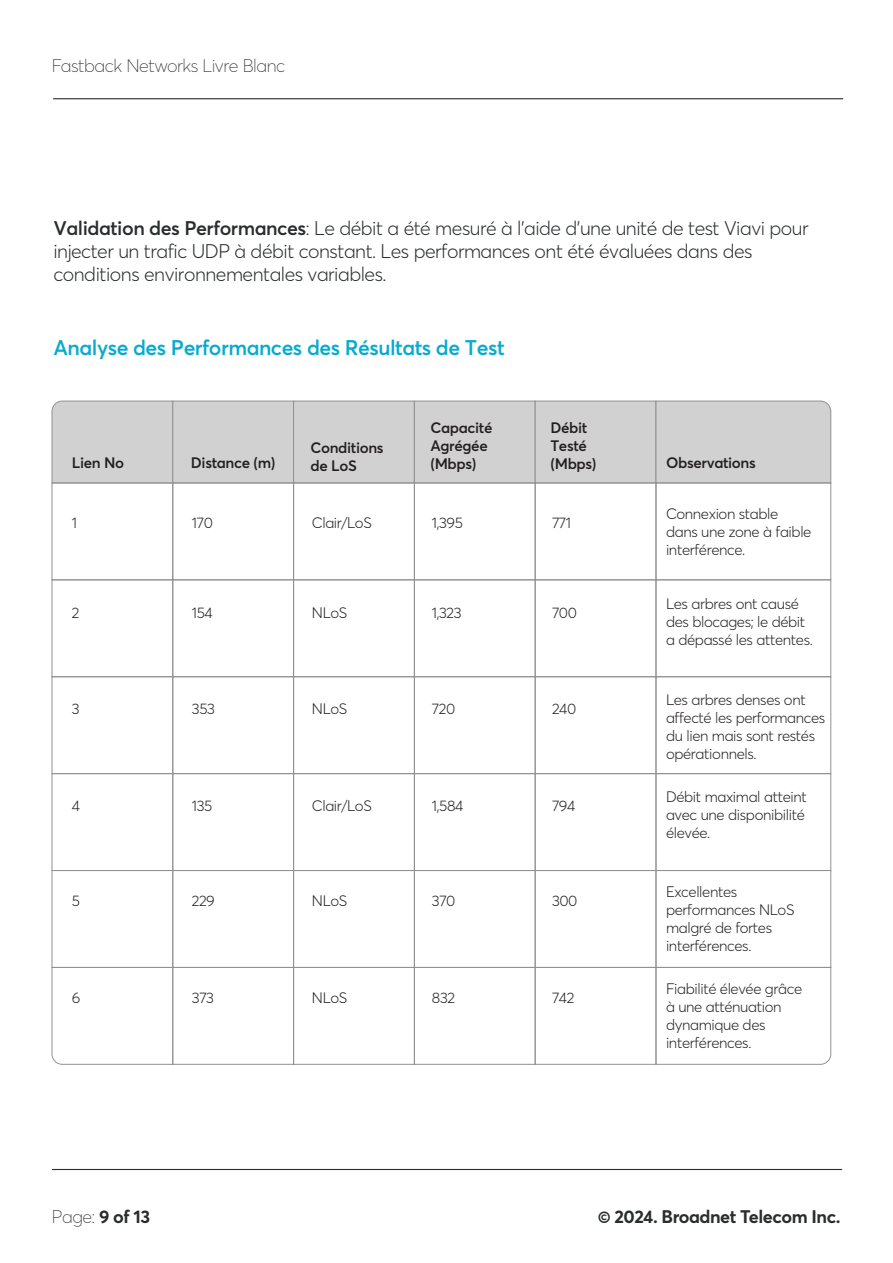
<style>
.page{position:relative;width:893px;height:1263px;background:#fff}
.page>*{position:absolute;margin:0;border:0;box-sizing:border-box;transform-origin:0 0}
.t1{font:600 21px "Averta Std PE";letter-spacing:-.025em;color:#08abce}
.t2{font:300 19.5px/23.4px "Averta Std PE";letter-spacing:-.025em;color:#2a2d2e}
.t3{font:100 18px "Averta Std PE";letter-spacing:-.025em;color:#2a2d2e}
.t4{font:700 18px "Averta Std PE";letter-spacing:-.025em;color:#2a2d2e}
.t5{font:300 15px/18px "Averta Std PE";letter-spacing:-.025em;color:#231f20}
.t6{font:600 15px/18px "Averta Std PE";letter-spacing:-.025em;color:#231f20}
.s1{font-weight:600}
.s2{font-weight:700}
</style>
<div class="page">
<hr style="left:52px;top:1169px;width:790px;height:1px;background:#2a2d2e">
<hr style="left:53px;top:98px;width:790px;height:1px;background:#2a2d2e">
<div style="left:51px;top:400px;width:122px;height:84px;background:#d2d1d1"></div>
<div style="left:172px;top:401px;width:122px;height:82px;background:#d2d1d1;border:1px solid #929192"></div>
<div style="left:293px;top:401px;width:122px;height:82px;background:#d2d1d1;border:1px solid #929192"></div>
<div style="left:414px;top:401px;width:121px;height:82px;background:#d2d1d1;border:1px solid #929192"></div>
<div style="left:535px;top:401px;width:121px;height:82px;background:#d2d1d1;border:1px solid #929192"></div>
<div style="left:655px;top:400px;width:176px;height:83px;background:#d2d1d1"></div>
<div style="left:52px;top:483px;width:121px;height:97px;border:1px solid #929192"></div>
<div style="left:172px;top:483px;width:122px;height:97px;border:1px solid #929192"></div>
<div style="left:293px;top:483px;width:122px;height:97px;border:1px solid #929192"></div>
<div style="left:414px;top:483px;width:121px;height:97px;border:1px solid #929192"></div>
<div style="left:535px;top:483px;width:121px;height:97px;border:1px solid #929192"></div>
<div style="left:656px;top:483px;width:175px;height:97px;border:1px solid #929192"></div>
<div style="left:52px;top:579px;width:121px;height:98px;border:1px solid #929192"></div>
<div style="left:172px;top:579px;width:122px;height:98px;border:1px solid #929192"></div>
<div style="left:293px;top:579px;width:122px;height:98px;border:1px solid #929192"></div>
<div style="left:414px;top:579px;width:121px;height:98px;border:1px solid #929192"></div>
<div style="left:535px;top:579px;width:121px;height:98px;border:1px solid #929192"></div>
<div style="left:656px;top:579px;width:175px;height:98px;border:1px solid #929192"></div>
<div style="left:52px;top:676px;width:121px;height:98px;border:1px solid #929192"></div>
<div style="left:172px;top:676px;width:122px;height:98px;border:1px solid #929192"></div>
<div style="left:293px;top:676px;width:122px;height:98px;border:1px solid #929192"></div>
<div style="left:414px;top:676px;width:121px;height:98px;border:1px solid #929192"></div>
<div style="left:535px;top:676px;width:121px;height:98px;border:1px solid #929192"></div>
<div style="left:656px;top:676px;width:175px;height:98px;border:1px solid #929192"></div>
<div style="left:52px;top:773px;width:121px;height:98px;border:1px solid #929192"></div>
<div style="left:172px;top:773px;width:122px;height:98px;border:1px solid #929192"></div>
<div style="left:293px;top:773px;width:122px;height:98px;border:1px solid #929192"></div>
<div style="left:414px;top:773px;width:121px;height:98px;border:1px solid #929192"></div>
<div style="left:535px;top:773px;width:121px;height:98px;border:1px solid #929192"></div>
<div style="left:656px;top:773px;width:175px;height:98px;border:1px solid #929192"></div>
<div style="left:52px;top:870px;width:121px;height:98px;border:1px solid #929192"></div>
<div style="left:172px;top:870px;width:122px;height:98px;border:1px solid #929192"></div>
<div style="left:293px;top:870px;width:122px;height:98px;border:1px solid #929192"></div>
<div style="left:414px;top:870px;width:121px;height:98px;border:1px solid #929192"></div>
<div style="left:535px;top:870px;width:121px;height:98px;border:1px solid #929192"></div>
<div style="left:656px;top:870px;width:175px;height:98px;border:1px solid #929192"></div>
<svg style="left:51px;top:967px;width:121px;height:98px"></svg>
<div style="left:172px;top:967px;width:122px;height:98px;border:1px solid #929192"></div>
<div style="left:293px;top:967px;width:122px;height:98px;border:1px solid #929192"></div>
<div style="left:414px;top:967px;width:121px;height:98px;border:1px solid #929192"></div>
<div style="left:535px;top:967px;width:121px;height:98px;border:1px solid #929192"></div>
<svg style="left:655px;top:967px;width:176px;height:98px"></svg>
<p class="t3" style="left:52px;top:53px;width:235px">Fastback Networks Livre Blanc</p>
<h2 class="t2" style="left:53px;top:215px;width:757px"><span class="s1">Validation des Performances</span>: Le débit a été mesuré à l’aide d’une unité de test Viavi pour injecter un trafic UDP à débit constant. Les performances ont été évaluées dans des conditions environnementales variables.</h2>
<h1 class="t1" style="left:53px;top:333px;width:453px">Analyse des Performances des Résultats de Test</h1>
<p class="t6" style="left:550px;top:418px;width:48px">Débit<br>Testé (Mbps)</p>
<p class="t6" style="left:430px;top:418px;width:64px">Capacité<br>Agrégée (Mbps)</p>
<p class="t6" style="left:310px;top:438px;width:75px">Conditions</p>
<p class="t6" style="left:72px;top:453px;width:54px">Lien No</p>
<p class="t6" style="left:191px;top:453px;width:86px">Distance (m)</p>
<p class="t6" style="left:310px;top:456px;width:48px">de LoS</p>
<p class="t6" style="left:666px;top:453px;width:91px">Observations</p>
<p class="t5" style="left:72px;top:513px;width:7px">1</p>
<p class="t5" style="left:192px;top:513px;width:22px">170</p>
<p class="t5" style="left:312px;top:513px;width:61px">Clair/LoS</p>
<p class="t5" style="left:432px;top:513px;width:32px">1,395</p>
<p class="t5" style="left:552px;top:513px;width:21px">771</p>
<p class="t5" style="left:72px;top:603px;width:9px">2</p>
<p class="t5" style="left:192px;top:603px;width:22px">154</p>
<p class="t5" style="left:312px;top:603px;width:37px">NLoS</p>
<p class="t5" style="left:432px;top:603px;width:31px">1,323</p>
<p class="t5" style="left:552px;top:603px;width:27px">700</p>
<p class="t5" style="left:72px;top:699px;width:9px">3</p>
<p class="t5" style="left:192px;top:699px;width:24px">353</p>
<p class="t5" style="left:312px;top:699px;width:37px">NLoS</p>
<p class="t5" style="left:432px;top:699px;width:25px">720</p>
<p class="t5" style="left:552px;top:699px;width:26px">240</p>
<p class="t5" style="left:72px;top:796px;width:10px">4</p>
<p class="t5" style="left:192px;top:796px;width:22px">135</p>
<p class="t5" style="left:312px;top:796px;width:61px">Clair/LoS</p>
<p class="t5" style="left:432px;top:796px;width:33px">1,584</p>
<p class="t5" style="left:552px;top:796px;width:25px">794</p>
<p class="t5" style="left:72px;top:891px;width:10px">5</p>
<p class="t5" style="left:192px;top:891px;width:24px">229</p>
<p class="t5" style="left:312px;top:891px;width:37px">NLoS</p>
<p class="t5" style="left:432px;top:891px;width:25px">370</p>
<p class="t5" style="left:552px;top:891px;width:27px">300</p>
<p class="t5" style="left:72px;top:988px;width:10px">6</p>
<p class="t5" style="left:192px;top:988px;width:24px">373</p>
<p class="t5" style="left:312px;top:988px;width:37px">NLoS</p>
<p class="t5" style="left:432px;top:988px;width:25px">832</p>
<p class="t5" style="left:552px;top:988px;width:24px">742</p>
<p class="t5" style="left:666px;top:504px;width:147px">Connexion stable dans une zone à faible interférence.</p>
<p class="t5" style="left:666px;top:594px;width:148px">Les arbres ont causé des blocages; le débit a dépassé les attentes.</p>
<p class="t5" style="left:666px;top:690px;width:161px">Les arbres denses ont affecté les performances du lien mais sont restés opérationnels.</p>
<p class="t5" style="left:666px;top:787px;width:142px">Débit maximal atteint avec une disponibilité élevée.</p>
<p class="t5" style="left:666px;top:882px;width:130px">Excellentes performances NLoS malgré de fortes interférences.</p>
<p class="t5" style="left:666px;top:979px;width:138px">Fiabilité élevée grâce à une atténuation dynamique des interférences.</p>
<p class="t3" style="left:52px;top:1205px;width:100px">Page: <span class="s2">9 of 13</span></p>
<p class="t4" style="left:598px;top:1204px;width:244px">© 2024. Broadnet Telecom Inc.</p>
</div>
